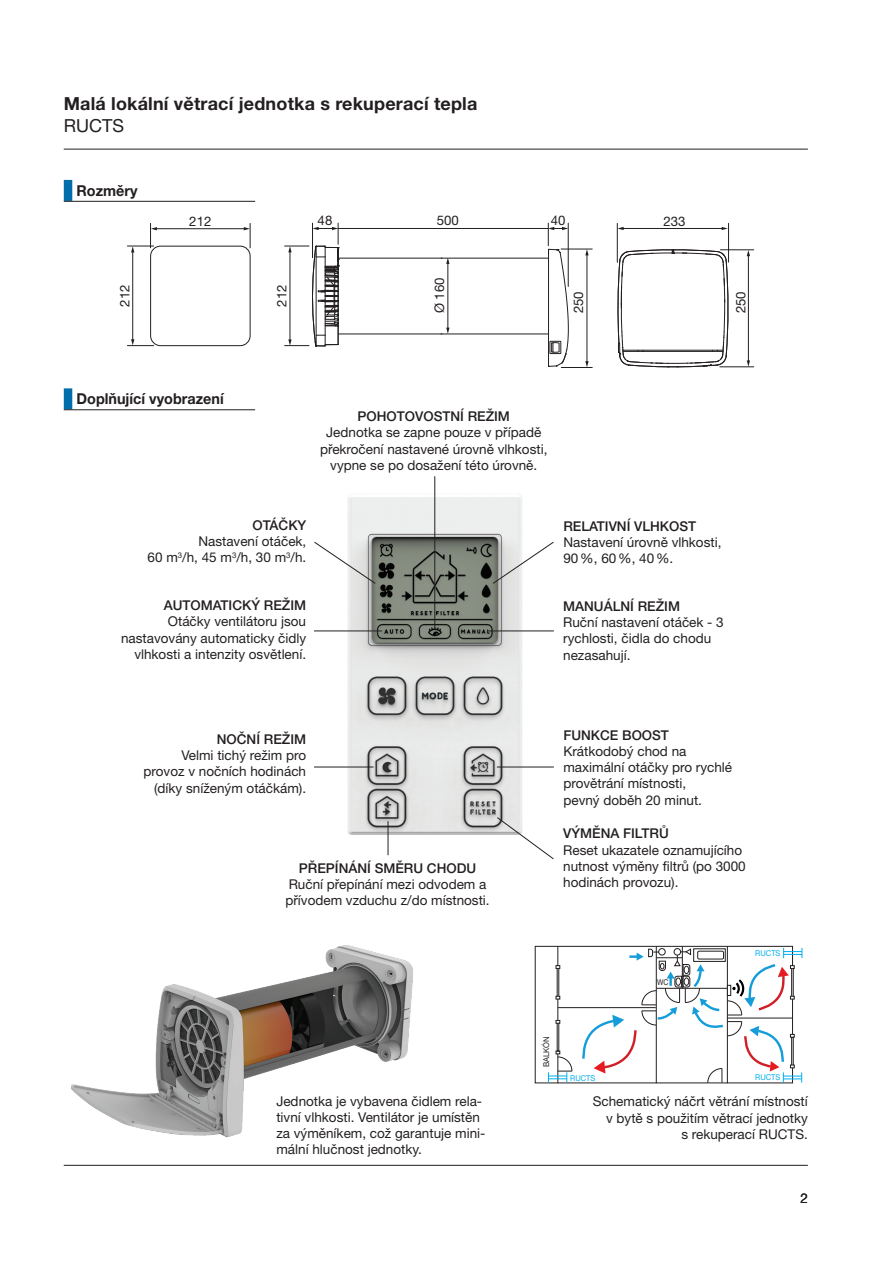
<style>
.page{position:relative;width:893px;height:1263px;background:#fff}
.page>*{position:absolute;margin:0;border:0;box-sizing:border-box;transform-origin:0 0}
.t1{font:700 18px "Helvetica Neue LT Pro";letter-spacing:.01em;color:#231f20}
.t2{font:18px "Helvetica Neue LT Pro";color:#231f20}
.t3{font:700 15px "Helvetica Neue LT Pro";color:#231f20;scale:.96 1}
.t4{font:13.5px/16.2px "Helvetica Neue LT Pro";color:#231f20}
.t5{font:500 13.5px "Helvetica Neue LT Pro";color:#231f20}
.t6{font:13.2px "Helvetica Neue LT Pro";color:#231f20}
.t7{font:7.95px "Helvetica Neue LT Pro";color:#00aeef;scale:.94 1}
.t8{font:7.95px "Helvetica Neue LT Pro";color:#231f20;scale:.96 1}
.t9{font:7.95px "Helvetica Neue LT Pro";color:#231f20;scale:.86 1}
</style>
<div class="page">
<hr style="left:64px;top:149px;width:744px;height:1px;background:#231f20">
<hr style="left:64px;top:1165px;width:744px;height:1px;background:#231f20">
<div style="left:64px;top:180px;width:8px;height:21px;background:#006eaa"></div>
<hr style="left:64px;top:201px;width:191px;height:1px;background:#231f20">
<hr style="left:156px;top:228px;width:89px;height:1px;background:#231f20">
<svg style="left:244px;top:223px;width:7px;height:25px"></svg>
<hr style="left:132px;top:251px;width:1px;height:89px;background:#231f20">
<svg style="left:127px;top:223px;width:30px;height:29px"></svg>
<svg style="left:127px;top:339px;width:27px;height:7px"></svg>
<hr style="left:617px;top:223px;width:1px;height:39px;background:#231f20">
<hr style="left:728px;top:223px;width:1px;height:39px;background:#231f20">
<hr style="left:622px;top:228px;width:101px;height:1px;background:#231f20">
<svg style="left:617px;top:227px;width:7px;height:3px"></svg>
<svg style="left:722px;top:227px;width:6px;height:3px"></svg>
<hr style="left:720px;top:250px;width:34px;height:1px;background:#231f20">
<hr style="left:748px;top:255px;width:1px;height:107px;background:#231f20">
<svg style="left:747px;top:250px;width:3px;height:6px"></svg>
<svg style="left:747px;top:360px;width:3px;height:7px"></svg>
<hr style="left:720px;top:367px;width:34px;height:1px;background:#231f20">
<hr style="left:561px;top:249px;width:31px;height:1px;background:#231f20">
<hr style="left:587px;top:254px;width:1px;height:108px;background:#231f20">
<svg style="left:585px;top:249px;width:4px;height:6px"></svg>
<svg style="left:585px;top:361px;width:4px;height:6px"></svg>
<hr style="left:561px;top:367px;width:31px;height:1px;background:#231f20">
<hr style="left:448px;top:263px;width:1px;height:66px;background:#231f20">
<hr style="left:338px;top:228px;width:210px;height:1px;background:#231f20">
<hr style="left:338px;top:258px;width:210px;height:1px;background:#231f20">
<hr style="left:338px;top:333px;width:210px;height:1px;background:#231f20">
<svg style="left:548px;top:223px;width:21px;height:144px"></svg>
<svg style="left:441px;top:258px;width:8px;height:6px"></svg>
<svg style="left:441px;top:328px;width:8px;height:7px"></svg>
<hr style="left:548px;top:249px;width:1px;height:106px;background:#231f20">
<div style="left:150px;top:246px;width:101px;height:100px;border:1px solid #231f20;border-radius:10px"></div>
<div style="left:550px;top:341px;width:11px;height:13px;border:1px solid #231f20"></div>
<svg style="left:617px;top:249px;width:112px;height:119px"></svg>
<svg style="left:285px;top:223px;width:54px;height:124px"></svg>
<div style="left:64px;top:388px;width:8px;height:21px;background:#006eaa"></div>
<hr style="left:64px;top:409px;width:191px;height:1px;background:#231f20">
<img style="left:345px;top:493px;width:179px;height:342px">
<hr style="left:434px;top:476px;width:1px;height:151px;background:#231f20">
<hr style="left:488px;top:630px;width:66px;height:1px;background:#231f20">
<hr style="left:314px;top:630px;width:68px;height:1px;background:#231f20">
<svg style="left:314px;top:541px;width:62px;height:43px"></svg>
<svg style="left:492px;top:541px;width:62px;height:43px"></svg>
<hr style="left:314px;top:767px;width:60px;height:1px;background:#231f20">
<hr style="left:497px;top:767px;width:57px;height:1px;background:#231f20">
<hr style="left:388px;top:821px;width:1px;height:34px;background:#231f20">
<svg style="left:496px;top:816px;width:58px;height:44px"></svg>
<img style="left:71px;top:945px;width:342px;height:193px">
<hr style="left:558px;top:1007px;width:98px;height:1px;background:#231f20">
<hr style="left:557px;top:946px;width:1px;height:137px;background:#231f20">
<div style="left:535px;top:946px;width:258px;height:137px;border:1px solid #231f20"></div>
<svg style="left:556px;top:965px;width:4px;height:4px"></svg>
<svg style="left:548px;top:1051px;width:25px;height:31px"></svg>
<svg style="left:581px;top:948px;width:222px;height:135px"></svg>
<h1 class="t1" style="left:64px;top:92px;width:415px">Malá lokální větrací jednotka s rekuperací tepla</h1>
<h1 class="t2" style="left:64px;top:114px;width:62px">RUCTS</h1>
<p class="t3" style="left:77px;top:181px;width:65px">Rozměry</p>
<p class="t6" style="left:117px;top:307px;width:24px;rotate:-90deg">212</p>
<p class="t6" style="left:189px;top:213px;width:24px">212</p>
<p class="t3" style="left:77px;top:389px;width:155px">Doplňující vyobrazení</p>
<p class="t6" style="left:318px;top:212px;width:16px">48</p>
<p class="t6" style="left:437px;top:212px;width:24px">500</p>
<p class="t6" style="left:551px;top:212px;width:16px">40</p>
<p class="t6" style="left:663px;top:213px;width:24px">233</p>
<p class="t6" style="left:431px;top:313px;width:37px;rotate:-90deg">Ø 160</p>
<p class="t6" style="left:274px;top:307px;width:24px;rotate:-90deg">212</p>
<p class="t6" style="left:733px;top:313px;width:24px;rotate:-90deg">250</p>
<p class="t6" style="left:570px;top:313px;width:24px;rotate:-90deg">250</p>
<p class="t5" style="left:358px;top:408px;width:154px">POHOTOVOSTNÍ REŽIM</p>
<p class="t4" style="left:320px;top:424px;width:229px;text-align:center">Jednotka se zapne pouze v případě překročení nastavené úrovně vlhkosti, vypne se po dosažení této úrovně.</p>
<p class="t5" style="left:253px;top:517px;width:55px">OTÁČKY</p>
<p class="t4" style="left:148px;top:533px;width:160px;text-align:right">Nastavení otáček,<br>60 m<sup>3</sup>/h, 45 m<sup>3</sup>/h, 30 m<sup>3</sup>/h.</p>
<p class="t5" style="left:164px;top:597px;width:144px">AUTOMATICKÝ REŽIM</p>
<p class="t4" style="left:121px;top:613px;width:187px;text-align:right">Otáčky ventilátoru jsou nastavovány automaticky čidly vlhkosti a intenzity osvětlení.</p>
<p class="t5" style="left:217px;top:731px;width:91px">NOČNÍ REŽIM</p>
<p class="t4" style="left:144px;top:747px;width:164px;text-align:right">Velmi tichý režim pro provoz v nočních hodinách (díky sníženým otáčkám).</p>
<p class="t5" style="left:299px;top:860px;width:179px">PŘEPÍNÁNÍ SMĚRU CHODU</p>
<p class="t4" style="left:285px;top:876px;width:206px">Ruční přepínání mezi odvodem a přívodem vzduchu z/do místnosti.</p>
<p class="t4" style="left:276px;top:1092px;width:211px">Jednotka je vybavena čidlem rela&shy;tivní vlhkosti. Ventilátor je umístěn za výměníkem, což garantuje mini&shy;mální hlučnost jednotky.</p>
<p class="t5" style="left:563px;top:518px;width:134px">RELATIVNÍ VLHKOST</p>
<p class="t4" style="left:563px;top:534px;width:160px">Nastavení úrovně vlhkosti,<br>90%, 60%, 40%.</p>
<p class="t5" style="left:563px;top:598px;width:118px">MANUÁLNÍ REŽIM</p>
<p class="t4" style="left:563px;top:614px;width:162px">Ruční nastavení otáček - 3 rychlosti, čidla do chodu nezasahují.</p>
<p class="t5" style="left:563px;top:727px;width:107px">FUNKCE BOOST</p>
<p class="t4" style="left:563px;top:743px;width:170px">Krátkodobý chod na maximální otáčky pro rychlé provětrání místnosti,<br>pevný doběh 20 minut.</p>
<p class="t5" style="left:563px;top:825px;width:107px">VÝMĚNA FILTRŮ</p>
<p class="t4" style="left:563px;top:841px;width:184px">Reset ukazatele oznamujícího nutnost výměny filtrů (po 3000 hodinách provozu).</p>
<p class="t8" style="left:541px;top:1067px;width:34px;rotate:-90deg">BALKÓN</p>
<p class="t9" style="left:657px;top:977px;width:15px">WC</p>
<p class="t7" style="left:755px;top:948px;width:28px">RUCTS</p>
<p class="t7" style="left:570px;top:1073px;width:28px">RUCTS</p>
<p class="t7" style="left:755px;top:1072px;width:28px">RUCTS</p>
<p class="t4" style="left:593px;top:1093px;width:217px;text-align:right">Schematický náčrt větrání místností v bytě s použitím větrací jednotky<br>s rekuperací RUCTS.</p>
<p class="t4" style="left:800px;top:1190px;width:9px">2</p>
</div>
